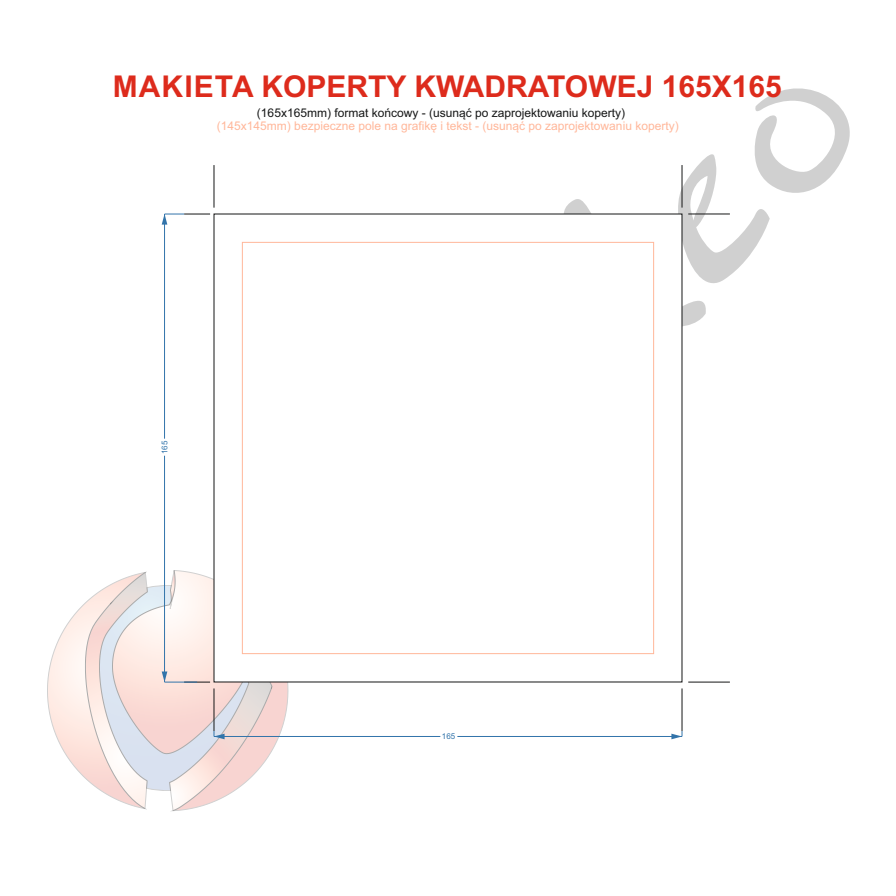
<style>
.page{position:relative;width:896px;height:896px;background:#fff}
.page>*{position:absolute;margin:0;border:0;box-sizing:border-box;transform-origin:0 0}
.t1{font:700 30px "Arial";color:#dd2b1c}
.t2{font:12px "Arial";color:#ffb79a}
.t3{font:12px "Arial";color:#151616}
.t4{font:8px "Arial";color:#3274aa}
</style>
<div class="page">
<svg style="left:145px;top:570px;width:143px;height:241px"></svg>
<svg style="left:47px;top:572px;width:101px;height:237px"></svg>
<svg style="left:564px;top:88px;width:286px;height:572px"></svg>
<svg style="left:213px;top:213px;width:469px;height:469px"></svg>
<hr style="left:214px;top:165px;width:1px;height:43px;background:#151616">
<hr style="left:681px;top:165px;width:1px;height:42px;background:#151616">
<hr style="left:688px;top:214px;width:41px;height:1px;background:#151616">
<hr style="left:681px;top:688px;width:1px;height:43px;background:#151616">
<hr style="left:688px;top:681px;width:41px;height:1px;background:#151616">
<hr style="left:164px;top:455px;width:1px;height:227px;background:#3274aa">
<hr style="left:164px;top:214px;width:1px;height:224px;background:#3274aa">
<svg style="left:162px;top:214px;width:48px;height:10px"></svg>
<hr style="left:457px;top:736px;width:225px;height:1px;background:#3274aa">
<svg style="left:671px;top:731px;width:11px;height:8px"></svg>
<hr style="left:214px;top:736px;width:226px;height:1px;background:#3274aa">
<svg style="left:162px;top:667px;width:110px;height:143px"></svg>
<h1 class="t1" style="left:113px;top:75px;width:670px">MAKIETA KOPERTY KWADRATOWEJ 165X165</h1>
<p class="t3" style="left:257px;top:108px;width:370px">(165x165mm) format końcowy - (usunąć po zaprojektowaniu koperty)</p>
<p class="t2" style="left:217px;top:121px;width:463px">(145x145mm) bezpieczne pole na grafikę i tekst - (usunąć po zaprojektowaniu koperty)</p>
<p class="t4" style="left:161px;top:454px;width:15px;rotate:-90deg">165</p>
<p class="t4" style="left:442px;top:733px;width:15px">165</p>
</div>
